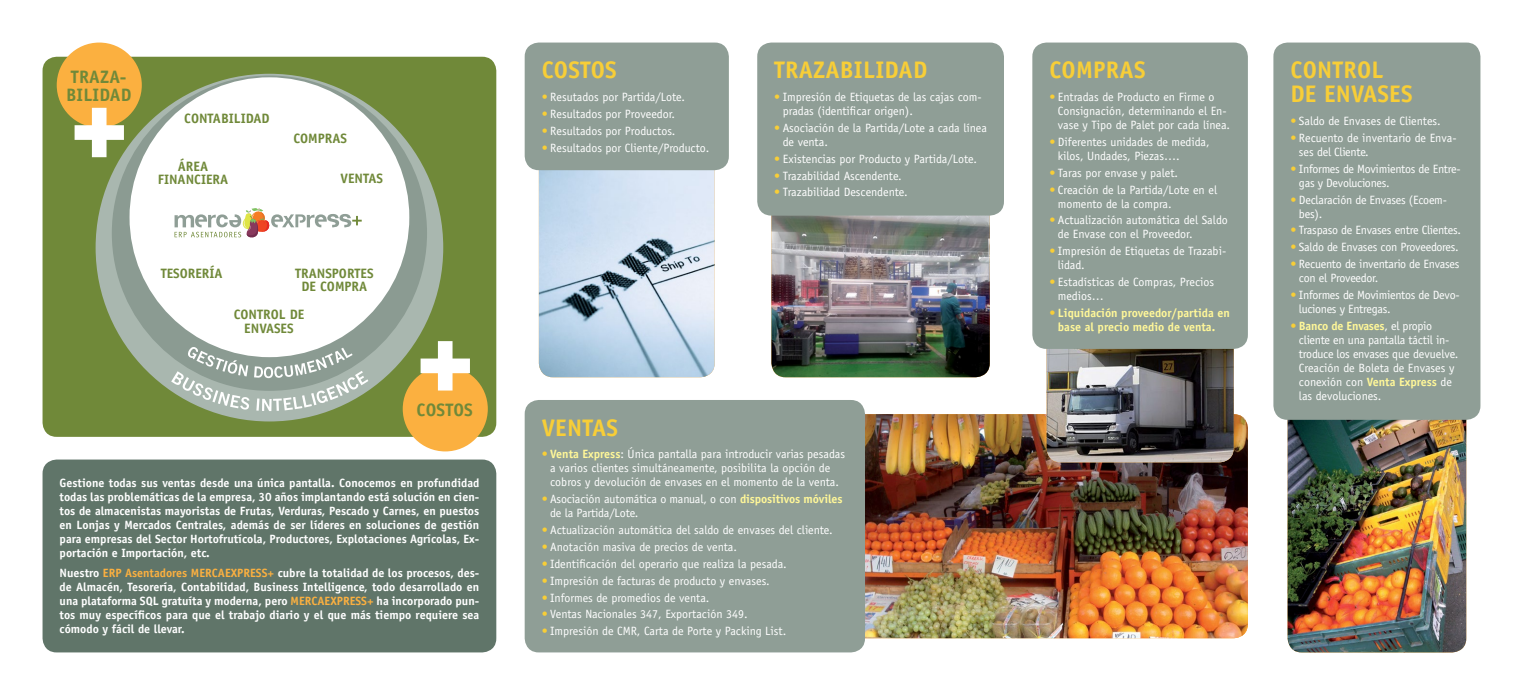
<style>
.page{position:relative;width:1523px;height:695px;background:#fff}
.page>*{position:absolute;margin:0;border:0;box-sizing:border-box;transform-origin:0 0}
.t1{font:700 24px/24px "Officina Sans";letter-spacing:.01em;color:#f8ce37}
.t2{font:700 18px/18px "Officina Sans";letter-spacing:.01em;color:#708939}
.t3{font:700 13.6px/13.6px "Officina Sans";color:#708939;text-align:center}
.t4{font:12px/14px "Officina Sans";color:#fff}
.t5{font:700 12px/14px "Officina Sans";color:#fff;text-align:justify}
.t6{font:12px/14px "Officina Sans";letter-spacing:-.02em;color:#fff}
.t7{font:700 12px/14px "Officina Sans";color:#fff799;text-align:center}
.t8{font:700 12px "Officina Sans";color:#fbb040}
.s1{color:#fbb040}
.s2{color:#f8ce37}
.s3{font-weight:700;color:#fff799}
.s4{font-weight:400;color:#f8ce37}
</style>
<div class="page">
<img style="left:865px;top:414px;width:382px;height:224px">
<img style="left:539px;top:170px;width:175px;height:207px">
<img style="left:1287px;top:420px;width:179px;height:232px">
<img style="left:1046px;top:349px;width:187px;height:113px">
<img style="left:771px;top:215px;width:218px;height:162px">
<div style="left:43px;top:57px;width:453px;height:380px;background:#708939;border-radius:14px"></div>
<div style="left:43px;top:459px;width:453px;height:193px;background:#607569;border-radius:14px"></div>
<div style="left:96px;top:74px;width:347px;height:347px;background:#a9b7af;border-radius:50%"></div>
<div style="left:112px;top:75px;width:315px;height:316px;background:#8b9b92;border-radius:50%"></div>
<div style="left:129px;top:77px;width:280px;height:280px;background:#fff;border-radius:50%"></div>
<svg style="left:171px;top:347px;width:197px;height:64px"></svg>
<div style="left:524px;top:43px;width:205px;height:127px;background:#8f9e96;border-radius:14px"></div>
<div style="left:757px;top:43px;width:246px;height:172px;background:#8f9e96;border-radius:14px"></div>
<div style="left:1032px;top:43px;width:215px;height:306px;background:#8f9e96;border-radius:14px"></div>
<div style="left:524px;top:400px;width:341px;height:252px;background:#8f9e96;border-radius:14px"></div>
<div style="left:1273px;top:43px;width:207px;height:377px;background:#8f9e96;border-radius:14px"></div>
<div style="left:57px;top:43px;width:85px;height:85px;background:#fbb040;border-radius:50%"></div>
<div style="left:403px;top:366px;width:85px;height:85px;background:#fbb040;border-radius:50%"></div>
<svg style="left:75px;top:108px;width:49px;height:49px"></svg>
<svg style="left:420px;top:341px;width:50px;height:49px"></svg>
<svg style="left:174px;top:208px;width:188px;height:30px"></svg>
<h2 class="t2" style="left:66px;top:68px;width:67px">TRAZA-<br>BILIDAD</h2>
<p class="t3" style="left:184px;top:111px;width:87px">CONTABILIDAD</p>
<p class="t3" style="left:158px;top:159px;width:72px">ÁREA<br>FINANCIERA</p>
<p class="t3" style="left:293px;top:132px;width:55px">COMPRAS</p>
<p class="t3" style="left:340px;top:171px;width:44px">VENTAS</p>
<p class="t3" style="left:161px;top:266px;width:63px">TESORERÍA</p>
<p class="t3" style="left:295px;top:266px;width:80px">TRANSPORTES<br>DE COMPRA</p>
<p class="t3" style="left:234px;top:307px;width:72px">CONTROL DE<br>ENVASES</p>
<h2 class="t2" style="left:416px;top:400px;width:58px">COSTOS</h2>
<p class="t5" style="left:60px;top:475px;width:421px">Gestione todas sus ventas desde una única pantalla. Conocemos en profundidad todas las problemáticas de la empresa, 30 años implantando está solución en cien&shy;tos de almacenistas mayoristas de Frutas, Verduras, Pescado y Carnes, en puestos en Lonjas y Mercados Centrales, además de ser líderes en soluciones de gestión para empresas del Sector Hortofrutícola, Productores, Explotaciones Agrícolas, Ex&shy;portación e Importación, etc.</p>
<p class="t5" style="left:60px;top:565px;width:421px">Nuestro <span class="s1">ERP Asentadores MERCAEXP RESS+</span> cubre la totalidad de los procesos, des&shy;de Almacén, Tesorería, Contabilidad, Business Intelligence, todo desarrollado en una plataforma Sql gratuíta y moderna, pero <span class="s1">Merca</span></p>
<p class="t5" style="left:60px;top:593px;width:421px;text-indent:307px"><span class="s1">+</span> ha incorporado pun&shy;tos muy específicos para que el trabajo diario y el que más tiempo requiere sea cómodo y fácil de llevar.</p>
<p class="t8" style="left:324px;top:593px;width:26px">Express</p>
<h1 class="t1" style="left:541px;top:58px;width:76px">COSTOS</h1>
<p class="t4" style="left:541px;top:90px;width:145px"><span class="s2">•</span> Resutados por Partida/Lote.</p>
<p class="t4" style="left:541px;top:107px;width:135px"><span class="s2">•</span> Resultados por Proveedor.</p>
<p class="t4" style="left:541px;top:124px;width:135px"><span class="s2">•</span> Resultados por Productos.</p>
<p class="t4" style="left:541px;top:140px;width:169px"><span class="s2">•</span> Resultados por Cliente/Producto.</p>
<h1 class="t1" style="left:774px;top:58px;width:154px">TRAZABILIDAD</h1>
<p class="t4" style="left:782px;top:90px;width:200px;text-indent:-9px"><span class="s2">•</span> Impresión de Etiquetas de las cajas com&shy;pradas (identificar origen).</p>
<p class="t4" style="left:782px;top:121px;width:206px;text-indent:-9px"><span class="s2">•</span> Asociación de la Partida/Lote a cada línea de venta.</p>
<p class="t4" style="left:774px;top:152px;width:204px"><span class="s2">•</span> Existencias por Producto y Partida/Lote.</p>
<p class="t4" style="left:774px;top:168px;width:129px"><span class="s2">•</span> Trazabilidad Ascendente.</p>
<p class="t4" style="left:774px;top:185px;width:135px"><span class="s2">•</span> Trazabilidad Descendente.</p>
<h1 class="t1" style="left:541px;top:415px;width:78px">VENTAS</h1>
<p class="t4" style="left:541px;top:447px;width:305px;text-align:center"><span class="s2">•</span> <span class="s3">Venta Express</span>: Única pantalla para introducir varias pesadas a varios clientes simultáneamente, posibilita la opción de cobros y devolución de envases en el momento de la venta.</p>
<p class="t4" style="left:550px;top:492px;width:294px;text-indent:-9px"><span class="s2">•</span> Asociación automática o manual, o con <span class="s3">dispositivos móviles </span>de la Partida/Lote.</p>
<p class="t4" style="left:541px;top:523px;width:292px"><span class="s2">•</span> Actualización automática del saldo de envases del cliente.</p>
<p class="t4" style="left:541px;top:540px;width:197px"><span class="s2">•</span> Anotación masiva de precios de venta.</p>
<p class="t4" style="left:541px;top:556px;width:247px"><span class="s2">•</span> Identificación del operario que realiza la pesada.</p>
<p class="t4" style="left:541px;top:573px;width:229px"><span class="s2">•</span> Impresión de facturas de producto y envases.</p>
<p class="t4" style="left:541px;top:590px;width:169px"><span class="s2">•</span> Informes de promedios de venta.</p>
<p class="t4" style="left:541px;top:607px;width:207px"><span class="s2">•</span> Ventas Nacionales 347, Exportación 349.</p>
<p class="t4" style="left:541px;top:624px;width:246px"><span class="s2">•</span> Impresión de CMR, Carta de Porte y Packing List.</p>
<h1 class="t1" style="left:1049px;top:58px;width:98px">COMPRAS</h1>
<p class="t4" style="left:1057px;top:90px;width:174px;text-indent:-9px"><span class="s2">•</span> Entradas de Producto en Firme o<br>Consignación, determinando el En&shy;vase y Tipo de Palet por cada línea.</p>
<p class="t4" style="left:1057px;top:135px;width:153px;text-indent:-9px"><span class="s2">•</span> Diferentes unidades de medida, kilos, Undades, Piezas….</p>
<p class="t4" style="left:1049px;top:166px;width:130px"><span class="s2">•</span> Taras por envase y palet.</p>
<p class="t4" style="left:1057px;top:182px;width:161px;text-indent:-9px"><span class="s2">•</span> Creación de la Partida/Lote en el momento de la compra.</p>
<p class="t4" style="left:1057px;top:213px;width:171px;text-indent:-9px"><span class="s2">•</span> Actualización automática del Saldo de Envase con el Proveedor.</p>
<p class="t4" style="left:1057px;top:244px;width:170px;text-indent:-9px"><span class="s2">•</span> Impresión de Etiquetas de Trazabi&shy;lidad.</p>
<p class="t4" style="left:1057px;top:275px;width:158px;text-indent:-9px"><span class="s2">•</span> Estadísticas de Compras, Precios medios…</p>
<p class="t7" style="left:1049px;top:306px;width:182px"><span class="s4">•</span> Liquidación proveedor/partida en base al precio medio de venta.</p>
<h1 class="t1" style="left:1290px;top:58px;width:124px">CONTROL<br>DE ENVASES</h1>
<p class="t4" style="left:1290px;top:114px;width:152px"><span class="s2">•</span> Saldo de Envases de Clientes.</p>
<p class="t4" style="left:1298px;top:131px;width:159px;text-indent:-9px"><span class="s2">•</span> Recuento de inventario de Enva&shy;ses del Cliente.</p>
<p class="t6" style="left:1298px;top:162px;width:163px;text-indent:-9px"><span class="s2">•</span> Informes de Movimientos de Entre&shy;gas y Devoluciones.</p>
<p class="t6" style="left:1298px;top:192px;width:149px;text-indent:-9px"><span class="s2">•</span> Declaración de Envases (Ecoem&shy;bes).</p>
<p class="t6" style="left:1290px;top:223px;width:172px"><span class="s2">•</span> Traspaso de Envases entre Clientes.</p>
<p class="t6" style="left:1290px;top:240px;width:170px"><span class="s2">•</span> Saldo de Envases con Proveedores.</p>
<p class="t6" style="left:1298px;top:257px;width:162px;text-indent:-9px"><span class="s2">•</span> Recuento de inventario de Envases con el Proveedor.</p>
<p class="t6" style="left:1298px;top:288px;width:162px;text-indent:-9px"><span class="s2">•</span> Informes de Movimientos de Devo&shy;luciones y Entregas.</p>
<p class="t6" style="left:1298px;top:319px;width:161px;text-indent:-9px"><span class="s2">•</span> <span class="s3">Banco de Envases</span>, el propio cliente en una pantalla táctil in&shy;troduce los envases que devuelve.<br>Creación de Boleta de Envases y conexión con <span class="s3">Venta Express</span> de las devoluciones.</p>
</div>
